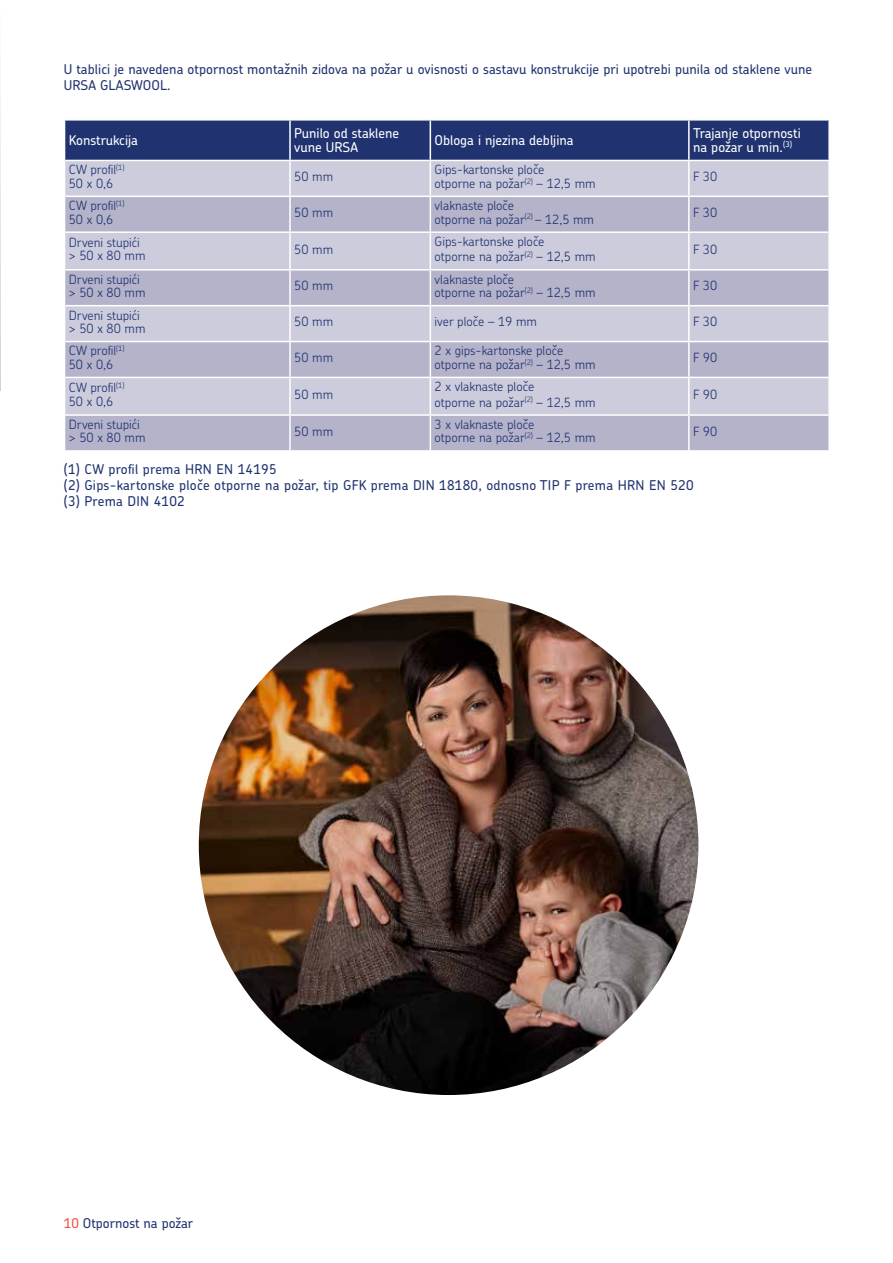
<style>
.page{position:relative;width:893px;height:1263px;background:#fff}
.page>*{position:absolute;margin:0;border:0;box-sizing:border-box;transform-origin:0 0}
.t1{font:500 13.5px/16.2px "Chevin Pro";letter-spacing:.005em;color:#203370}
.t2{font:500 13.5px/13.5px "Chevin Pro";color:#fff}
.t3{font:300 12.75px/13.5px "Chevin Pro";color:#203370}
.s1{color:#f0533f}
</style>
<div class="page">
<svg style="left:0;top:80px;width:1px;height:311px"></svg>
<div style="left:65px;top:121px;width:763px;height:39px;background:#203370"></div>
<div style="left:65px;top:161px;width:763px;height:35px;background:#cdccdc"></div>
<svg style="left:65px;top:197px;width:763px;height:253px;background:#bfbed2"></svg>
<hr style="left:289px;top:121px;width:2px;height:39px;background:#fff">
<hr style="left:430px;top:121px;width:1px;height:39px;background:#fff">
<hr style="left:688px;top:121px;width:2px;height:39px;background:#fff">
<hr style="left:289px;top:161px;width:2px;height:35px;background:#fff">
<hr style="left:430px;top:161px;width:1px;height:35px;background:#fff">
<hr style="left:688px;top:161px;width:2px;height:35px;background:#fff">
<hr style="left:289px;top:197px;width:2px;height:34px;background:#fff">
<hr style="left:430px;top:197px;width:1px;height:34px;background:#fff">
<hr style="left:688px;top:197px;width:2px;height:34px;background:#fff">
<hr style="left:289px;top:233px;width:2px;height:36px;background:#fff">
<hr style="left:430px;top:233px;width:1px;height:36px;background:#fff">
<hr style="left:688px;top:233px;width:2px;height:36px;background:#fff">
<hr style="left:289px;top:271px;width:2px;height:34px;background:#fff">
<hr style="left:430px;top:271px;width:1px;height:34px;background:#fff">
<hr style="left:688px;top:271px;width:2px;height:34px;background:#fff">
<hr style="left:289px;top:306px;width:2px;height:35px;background:#fff">
<hr style="left:430px;top:306px;width:1px;height:35px;background:#fff">
<hr style="left:688px;top:306px;width:2px;height:35px;background:#fff">
<hr style="left:289px;top:342px;width:2px;height:35px;background:#fff">
<hr style="left:430px;top:342px;width:1px;height:35px;background:#fff">
<hr style="left:688px;top:342px;width:2px;height:35px;background:#fff">
<hr style="left:289px;top:378px;width:2px;height:36px;background:#fff">
<hr style="left:430px;top:378px;width:1px;height:36px;background:#fff">
<hr style="left:688px;top:378px;width:2px;height:36px;background:#fff">
<hr style="left:289px;top:416px;width:2px;height:34px;background:#fff">
<hr style="left:430px;top:416px;width:1px;height:34px;background:#fff">
<hr style="left:688px;top:416px;width:2px;height:34px;background:#fff">
<hr style="left:65px;top:231px;width:225px;height:2px;background:#fff">
<hr style="left:290px;top:231px;width:140px;height:2px;background:#fff">
<hr style="left:430px;top:231px;width:259px;height:2px;background:#fff">
<hr style="left:689px;top:231px;width:139px;height:2px;background:#fff">
<hr style="left:65px;top:269px;width:225px;height:2px;background:#fff">
<hr style="left:290px;top:269px;width:140px;height:2px;background:#fff">
<hr style="left:430px;top:269px;width:259px;height:2px;background:#fff">
<hr style="left:689px;top:269px;width:139px;height:2px;background:#fff">
<hr style="left:65px;top:305px;width:225px;height:1px;background:#fff">
<hr style="left:290px;top:305px;width:140px;height:1px;background:#fff">
<hr style="left:430px;top:305px;width:259px;height:1px;background:#fff">
<hr style="left:689px;top:305px;width:139px;height:1px;background:#fff">
<hr style="left:65px;top:341px;width:225px;height:1px;background:#fff">
<hr style="left:290px;top:341px;width:140px;height:1px;background:#fff">
<hr style="left:430px;top:341px;width:259px;height:1px;background:#fff">
<hr style="left:689px;top:341px;width:139px;height:1px;background:#fff">
<hr style="left:65px;top:377px;width:225px;height:1px;background:#fff">
<hr style="left:290px;top:377px;width:140px;height:1px;background:#fff">
<hr style="left:430px;top:377px;width:259px;height:1px;background:#fff">
<hr style="left:689px;top:377px;width:139px;height:1px;background:#fff">
<hr style="left:65px;top:414px;width:225px;height:2px;background:#fff">
<hr style="left:290px;top:414px;width:140px;height:2px;background:#fff">
<hr style="left:430px;top:414px;width:259px;height:2px;background:#fff">
<hr style="left:689px;top:414px;width:139px;height:2px;background:#fff">
<img style="left:199px;top:595px;width:499px;height:500px;border-radius:250px">
<p class="t1" style="left:64px;top:61px;width:750px">U tablici je navedena otpornost montažnih zidova na požar u ovisnosti o sastavu konstrukcije pri upotrebi punila od staklene vune<br>URSA GLASWOOL.</p>
<p class="t2" style="left:69px;top:133px;width:71px">Konstrukcija</p>
<p class="t2" style="left:294px;top:126px;width:106px">Punilo od staklene vune URSA</p>
<p class="t2" style="left:435px;top:133px;width:141px">Obloga i njezina debljina</p>
<p class="t2" style="left:693px;top:126px;width:109px">Trajanje otpornosti na požar u min.<sup>(3)</sup></p>
<p class="t3" style="left:69px;top:162px;width:57px">CW profil<sup>(1)<br></sup>50 x 0,6</p>
<p class="t3" style="left:294px;top:169px;width:40px">50 mm</p>
<p class="t3" style="left:435px;top:162px;width:163px">Gips-kartonske ploče<br>otporne na požar<sup>(2)</sup> – 12,5 mm</p>
<p class="t3" style="left:693px;top:169px;width:26px">F 30</p>
<p class="t3" style="left:69px;top:198px;width:57px">CW profil<sup>(1)<br></sup>50 x 0,6</p>
<p class="t3" style="left:294px;top:205px;width:40px">50 mm</p>
<p class="t3" style="left:435px;top:198px;width:161px">vlaknaste ploče<br>otporne na požar<sup>(2)</sup> – 12,5 mm</p>
<p class="t3" style="left:693px;top:205px;width:26px">F 30</p>
<p class="t3" style="left:69px;top:235px;width:78px">Drveni stupići &gt; 50 x 80 mm</p>
<p class="t3" style="left:294px;top:242px;width:40px">50 mm</p>
<p class="t3" style="left:435px;top:233px;width:163px;line-height:15.3px">Gips-kartonske ploče<br>otporne na požar<sup>(2)</sup> – 12,5 mm</p>
<p class="t3" style="left:693px;top:242px;width:26px">F 30</p>
<p class="t3" style="left:69px;top:272px;width:78px">Drveni stupići &gt; 50 x 80 mm</p>
<p class="t3" style="left:294px;top:279px;width:40px">50 mm</p>
<p class="t3" style="left:435px;top:272px;width:163px">vlaknaste ploče<br>otporne na požar<sup>(2)</sup> – 12,5 mm</p>
<p class="t3" style="left:693px;top:279px;width:26px">F 30</p>
<p class="t3" style="left:69px;top:308px;width:78px">Drveni stupići &gt; 50 x 80 mm</p>
<p class="t3" style="left:294px;top:314px;width:40px">50 mm</p>
<p class="t3" style="left:435px;top:314px;width:104px">iver ploče – 19 mm</p>
<p class="t3" style="left:693px;top:314px;width:26px">F 30</p>
<p class="t3" style="left:69px;top:344px;width:57px">CW profil<sup>(1)<br></sup>50 x 0,6</p>
<p class="t3" style="left:294px;top:350px;width:40px">50 mm</p>
<p class="t3" style="left:435px;top:344px;width:163px">2 x gips-kartonske ploče otporne na požar<sup>(2)</sup> – 12,5 mm</p>
<p class="t3" style="left:693px;top:350px;width:26px">F 90</p>
<p class="t3" style="left:69px;top:380px;width:57px">CW profil<sup>(1)<br></sup>50 x 0,6</p>
<p class="t3" style="left:294px;top:387px;width:40px">50 mm</p>
<p class="t3" style="left:435px;top:379px;width:163px;line-height:15.3px">2 x vlaknaste ploče<br>otporne na požar<sup>(2)</sup> – 12,5 mm</p>
<p class="t3" style="left:693px;top:387px;width:26px">F 90</p>
<p class="t3" style="left:69px;top:417px;width:78px">Drveni stupići &gt; 50 x 80 mm</p>
<p class="t3" style="left:294px;top:424px;width:40px">50 mm</p>
<p class="t3" style="left:435px;top:417px;width:163px">3 x vlaknaste ploče<br>otporne na požar<sup>(2)</sup> – 12,5 mm</p>
<p class="t3" style="left:693px;top:424px;width:26px">F 90</p>
<p class="t1" style="left:64px;top:460px;width:631px">(1) CW profil prema HRN EN 14195<br>(2) Gips-kartonske ploče otporne na požar, tip GFK prema DIN 18180, odnosno TIP F prema HRN EN 520 (3) Prema DIN 4102</p>
<p class="t1" style="left:64px;top:1214px;width:131px"><span class="s1">10</span> Otpornost na požar</p>
</div>
